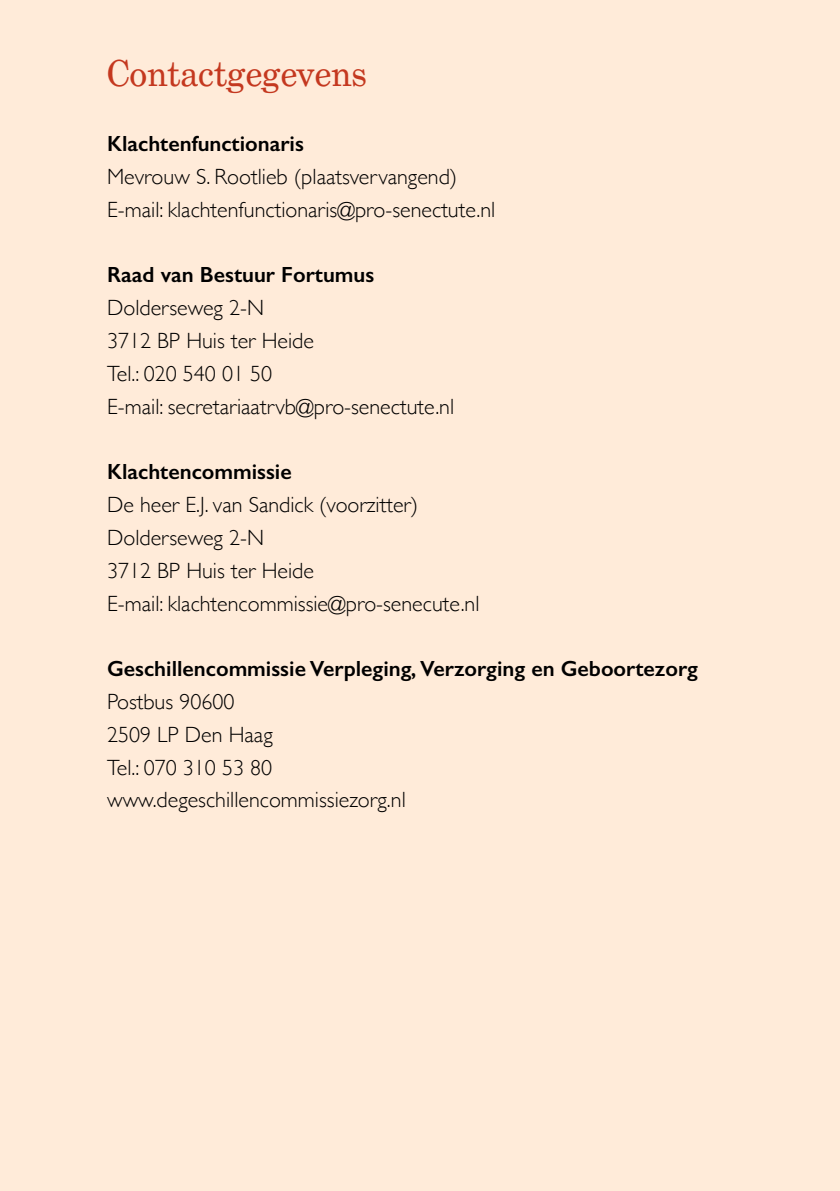
<style>
.page{position:relative;width:840px;height:1191px;background:#fff}
.page>*{position:absolute;margin:0;border:0;box-sizing:border-box;transform-origin:0 0}
.t1{font:36px "Grad";color:#c4381f}
.t2{font:300 22px/32.8px "Gill Sans";color:#000}
.t3{font:600 22px "Gill Sans";color:#000}
</style>
<div class="page">
<div style="left:0;top:0;width:839px;height:1191px;background:#ffebd9"></div>
<h1 class="t1" style="left:107px;top:51px;width:261px">Contactgegevens</h1>
<p class="t3" style="left:107px;top:130px;width:198px">Klachtenfunctionaris</p>
<p class="t2" style="left:107px;top:159px;width:389px">Mevrouw S. Rootlieb (plaatsvervangend)<br>E-mail: klachtenfunctionaris@pro-senectute.nl</p>
<p class="t3" style="left:107px;top:262px;width:268px">Raad van Bestuur Fortumus</p>
<p class="t2" style="left:107px;top:290px;width:348px">Dolderseweg 2-N<br>3712 BP Huis ter Heide<br>Tel.: 020 540 01 50<br>E-mail: secretariaatrvb@pro-senectute.nl</p>
<p class="t3" style="left:107px;top:458px;width:186px">Klachtencommissie</p>
<p class="t2" style="left:107px;top:487px;width:373px">De heer E.J. van Sandick (voorzitter)<br>Dolderseweg 2-N<br>3712 BP Huis ter Heide<br>E-mail: klachtencommissie@pro-senecute.nl</p>
<p class="t3" style="left:107px;top:655px;width:592px">Geschillencommissie Verpleging, Verzorging en Geboortezorg</p>
<p class="t2" style="left:107px;top:684px;width:300px">Postbus 90600<br>2509 LP Den Haag<br>Tel.: 070 310 53 80 www.degeschillencommissiezorg.nl</p>
</div>
